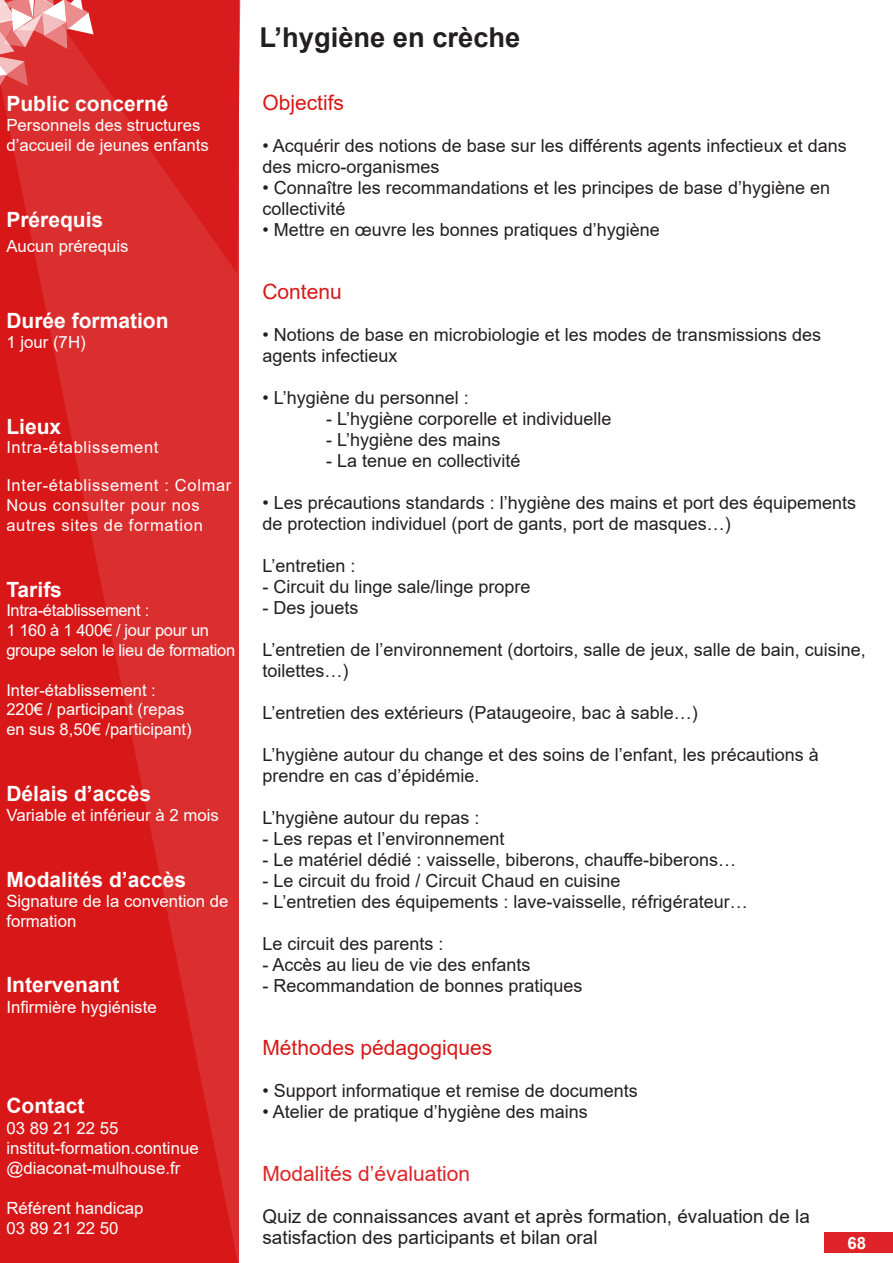
<style>
.page{position:relative;width:893px;height:1263px;background:#fff}
.page>*{position:absolute;margin:0;border:0;box-sizing:border-box;transform-origin:0 0}
.TITRES_DES_FORMATIONS_OK{font:700 27.3px "Arial";color:#231f20}
.texte_colonne{font:700 21px "Arial";color:#fff}
.sections{font:21px "Arial";color:#d81818}
.t1{font:21px "Arial";color:#de2529}
.titres_colonnes{font:700 21px "Arial";color:#fff}
.titre_colonne{font:700 21px "Arial";color:#fff}
.sections-2{font:18.9px/21px "Arial";color:#231f20}
.t2{font:18px/21px "Arial";color:#231f20}
.texte_colonne-2{font:16.8px/20.1px "Arial";color:#fff}
.t3{font:700 16.8px "Arial";color:#fff}
.texte_colonne-3{font:16.5px/20.1px "Arial";letter-spacing:.04em;color:#fff}
.texte_colonne-4{font:16.5px/19.8px "Arial";letter-spacing:-.02em;color:#fff}
.texte_colonne-5{font:16.5px/19.8px "Arial";color:#fff}
</style>
<div class="page">
<svg style="left:0;top:0;width:238px;height:1263px;background:#d92122"></svg>
<div style="left:824px;top:1233px;width:68px;height:20px;background:#df2329"></div>
<svg style="left:0;top:0;width:94px;height:95px;background:#e56869"></svg>
<p class="texte_colonne" style="left:6px;top:89px;width:164px">Public concerné</p>
<p class="texte_colonne-2" style="left:6px;top:115px;width:204px">Personnels des structures d’accueil de jeunes enfants</p>
<p class="texte_colonne" style="left:6px;top:205px;width:98px">Prérequis</p>
<p class="texte_colonne-2" style="left:6px;top:236px;width:124px">Aucun prérequis</p>
<p class="texte_colonne" style="left:6px;top:306px;width:164px">Durée formation</p>
<p class="texte_colonne-2" style="left:6px;top:332px;width:81px">1 jour (7H)</p>
<p class="titres_colonnes" style="left:6px;top:411px;width:56px">Lieux</p>
<p class="texte_colonne-3" style="left:6px;top:437px;width:154px">Intra-établissement</p>
<p class="texte_colonne-3" style="left:6px;top:475px;width:227px">Inter-établissement : Colmar</p>
<p class="texte_colonne-3" style="left:6px;top:495px;width:198px">Nous consulter pour nos autres sites de formation</p>
<p class="titres_colonnes" style="left:6px;top:574px;width:57px">Tarifs</p>
<p class="texte_colonne-4" style="left:6px;top:601px;width:144px">Intra-établissement :</p>
<p class="texte_colonne-4" style="left:6px;top:620px;width:230px">1 160 à 1 400€ / jour pour un groupe selon le lieu de formation</p>
<p class="texte_colonne-5" style="left:6px;top:680px;width:151px">Inter-établissement :</p>
<p class="texte_colonne-5" style="left:6px;top:700px;width:187px">220€ / participant (repas en sus 8,50€ /participant)</p>
<p class="texte_colonne" style="left:6px;top:779px;width:146px">Délais d’accès</p>
<p class="texte_colonne-2" style="left:6px;top:805px;width:214px">Variable et inférieur à 2 mois</p>
<p class="texte_colonne" style="left:6px;top:864px;width:181px">Modalités d’accès</p>
<p class="texte_colonne-2" style="left:6px;top:891px;width:224px">Signature de la convention de formation</p>
<p class="titre_colonne" style="left:6px;top:970px;width:115px">Intervenant</p>
<p class="texte_colonne-2" style="left:6px;top:996px;width:152px">Infirmière hygiéniste</p>
<p class="titres_colonnes" style="left:6px;top:1091px;width:80px">Contact</p>
<p class="texte_colonne-2" style="left:6px;top:1117px;width:114px">03 89 21 22 55</p>
<p class="texte_colonne-2" style="left:6px;top:1137px;width:194px">institut-formation.continue @diaconat-mulhouse.fr</p>
<p class="texte_colonne-2" style="left:6px;top:1198px;width:139px">Référent handicap</p>
<p class="texte_colonne-2" style="left:6px;top:1218px;width:114px">03 89 21 22 50</p>
<p class="TITRES_DES_FORMATIONS_OK" style="left:259px;top:18px;width:262px">L’hygiène en crèche</p>
<p class="sections" style="left:262px;top:88px;width:83px">Objectifs</p>
<p class="t2" style="left:262px;top:135px;width:586px">• Acquérir des notions de base sur les différents agents infectieux et dans des micro-organismes</p>
<p class="t2" style="left:262px;top:177px;width:569px">• Connaître les recommandations et les principes de base d’hygiène en collectivité</p>
<p class="t2" style="left:262px;top:219px;width:399px">• Mettre en œuvre les bonnes pratiques d’hygiène</p>
<p class="sections" style="left:262px;top:277px;width:81px">Contenu</p>
<p class="t2" style="left:262px;top:324px;width:560px">• Notions de base en microbiologie et les modes de transmissions des agents infectieux</p>
<p class="t2" style="left:262px;top:387px;width:208px">• L’hygiène du personnel :</p>
<p class="t2" style="left:326px;top:408px;width:287px">- L’hygiène corporelle et individuelle</p>
<p class="t2" style="left:326px;top:429px;width:176px">- L’hygiène des mains</p>
<p class="t2" style="left:326px;top:450px;width:196px">- La tenue en collectivité</p>
<p class="t2" style="left:262px;top:492px;width:595px">• Les précautions standards : l’hygiène des mains et port des équipements de protection individuel (port de gants, port de masques…)</p>
<p class="t2" style="left:262px;top:555px;width:95px">L’entretien :</p>
<p class="t2" style="left:262px;top:576px;width:270px">- Circuit du linge sale/linge propre</p>
<p class="t2" style="left:262px;top:597px;width:98px">- Des jouets</p>
<p class="t2" style="left:262px;top:639px;width:605px">L’entretien de l’environnement (dortoirs, salle de jeux, salle de bain, cuisine, toilettes…)</p>
<p class="t2" style="left:262px;top:702px;width:437px">L’entretien des extérieurs (Pataugeoire, bac à sable…)</p>
<p class="t2" style="left:262px;top:744px;width:558px">L’hygiène autour du change et des soins de l’enfant, les précautions à prendre en cas d’épidémie.</p>
<p class="t2" style="left:262px;top:807px;width:219px">L’hygiène autour du repas :</p>
<p class="t2" style="left:262px;top:828px;width:244px">- Les repas et l’environnement</p>
<p class="t2" style="left:262px;top:849px;width:475px">- Le matériel dédié : vaisselle, biberons, chauffe-biberons…</p>
<p class="t2" style="left:262px;top:870px;width:360px">- Le circuit du froid / Circuit Chaud en cuisine</p>
<p class="t2" style="left:262px;top:891px;width:487px">- L’entretien des équipements : lave-vaisselle, réfrigérateur…</p>
<p class="t2" style="left:262px;top:933px;width:183px">Le circuit des parents :</p>
<p class="t2" style="left:262px;top:954px;width:270px">- Accès au lieu de vie des enfants</p>
<p class="t2" style="left:262px;top:975px;width:322px">- Recommandation de bonnes pratiques</p>
<p class="sections" style="left:262px;top:1033px;width:231px">Méthodes pédagogiques</p>
<p class="t2" style="left:262px;top:1080px;width:377px">• Support informatique et remise de documents</p>
<p class="t2" style="left:262px;top:1101px;width:327px">• Atelier de pratique d’hygiène des mains</p>
<p class="t1" style="left:262px;top:1159px;width:209px">Modalités d’évaluation</p>
<p class="sections-2" style="left:262px;top:1206px;width:549px">Quiz de connaissances avant et après formation, évaluation de la satisfaction des participants et bilan oral</p>
<p class="t3" style="left:847px;top:1231px;width:20px">68</p>
</div>
